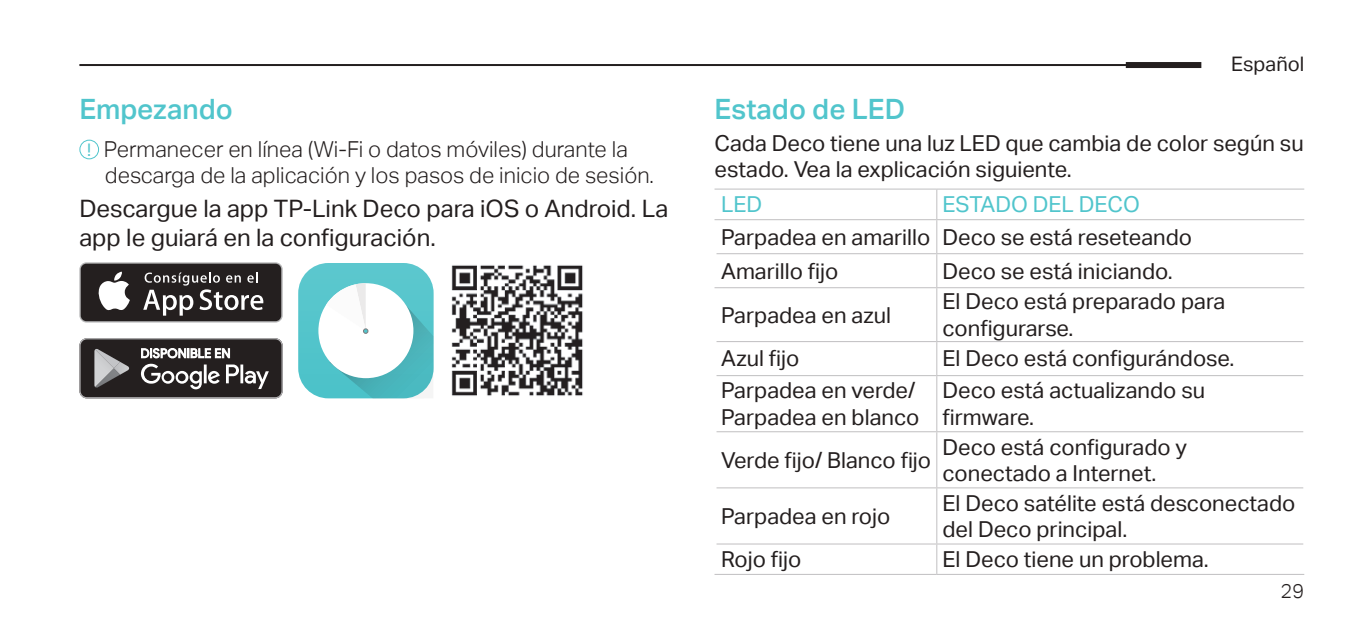
<style>
.page{position:relative;width:1361px;height:635px;background:#fff}
.page>*{position:absolute;margin:0;border:0;box-sizing:border-box;transform-origin:0 0}
.t1{font:28px "TP Link Aktiv Medium";color:#51c5cc}
.t2{font:24px/28.8px "TP Link Aktiv Regular";color:#241f1f}
.t3{font:22px/26.4px "TP Link Aktiv Regular";color:#241f1f}
.t4{font:22px/26.4px "TP Link Aktiv Light";color:#241f1f}
.t5{font:22px "TP Link Aktiv Regular";color:#51c5cc}
.t6{font:20px "TP Link Aktiv Regular";color:#241f1f}
.t7{font:20px "TP Link Aktiv Light";color:#241f1f}
.s1{font-family:"TP Link Aktiv Regular";font-size:17.2px;color:#51c5cc}
</style>
<div class="page">
<div style="left:79px;top:140px;width:20px;height:19px;border:1px solid #51c5cc;border-radius:50%"></div>
<svg style="left:79px;top:262px;width:204px;height:61px"></svg>
<div style="left:81px;top:264px;width:200px;height:57px;background:#241f1f;border-radius:6px"></div>
<svg style="left:98px;top:272px;width:32px;height:38px"></svg>
<svg style="left:143px;top:272px;width:120px;height:44px"></svg>
<svg style="left:79px;top:338px;width:204px;height:60px"></svg>
<svg style="left:298px;top:263px;width:136px;height:135px"></svg>
<img style="left:451px;top:265px;width:132px;height:131px">
<hr style="left:937px;top:188px;width:367px;height:2px;background:#c0bfc1">
<hr style="left:937px;top:219px;width:367px;height:1px;background:#c0bfc1">
<hr style="left:937px;top:253px;width:366px;height:1px;background:#c0bfc1">
<hr style="left:937px;top:341px;width:366px;height:1px;background:#c0bfc1">
<hr style="left:937px;top:375px;width:366px;height:1px;background:#c0bfc1">
<hr style="left:937px;top:431px;width:366px;height:1px;background:#c0bfc1">
<hr style="left:937px;top:487px;width:366px;height:2px;background:#c0bfc1">
<hr style="left:937px;top:543px;width:366px;height:2px;background:#c0bfc1">
<hr style="left:937px;top:574px;width:367px;height:1px;background:#c0bfc1">
<hr style="left:714px;top:188px;width:223px;height:2px;background:#c0bfc1">
<svg style="left:936px;top:190px;width:1px;height:29px"></svg>
<hr style="left:714px;top:219px;width:223px;height:1px;background:#c0bfc1">
<hr style="left:936px;top:220px;width:1px;height:33px;background:#c0bfc1">
<hr style="left:716px;top:253px;width:221px;height:1px;background:#c0bfc1">
<hr style="left:936px;top:254px;width:1px;height:33px;background:#c0bfc1">
<hr style="left:936px;top:288px;width:1px;height:53px;background:#c0bfc1">
<hr style="left:716px;top:341px;width:221px;height:1px;background:#c0bfc1">
<hr style="left:936px;top:342px;width:1px;height:33px;background:#c0bfc1">
<hr style="left:716px;top:375px;width:221px;height:1px;background:#c0bfc1">
<hr style="left:936px;top:376px;width:1px;height:55px;background:#c0bfc1">
<hr style="left:716px;top:431px;width:221px;height:1px;background:#c0bfc1">
<hr style="left:936px;top:432px;width:1px;height:55px;background:#c0bfc1">
<hr style="left:716px;top:487px;width:221px;height:2px;background:#c0bfc1">
<hr style="left:936px;top:488px;width:1px;height:55px;background:#c0bfc1">
<hr style="left:716px;top:543px;width:221px;height:2px;background:#c0bfc1">
<hr style="left:936px;top:544px;width:1px;height:30px;background:#c0bfc1">
<hr style="left:714px;top:574px;width:223px;height:1px;background:#c0bfc1">
<hr style="left:714px;top:287px;width:223px;height:1px;background:#c0bfc1">
<hr style="left:937px;top:287px;width:367px;height:1px;background:#c0bfc1">
<hr style="left:79px;top:64px;width:1116px;height:2px;background:#241f1f">
<div style="left:1126px;top:62px;width:75px;height:6px;background:#241f1f"></div>
<p class="t1" style="left:79px;top:93px;width:155px">Empezando</p>
<p class="t4" style="left:105px;top:136px;width:550px;text-indent:-18px"><span class="s1">!</span> Permanecer en línea (Wi-Fi o datos móviles) durante la descarga de la aplicación y los pasos de inicio de sesión.</p>
<p class="t2" style="left:79px;top:195px;width:590px">Descargue la app TP-Link Deco para iOS o Android. La app le guiará en la configuración.</p>
<p class="t6" style="left:1231px;top:52px;width:75px">Español</p>
<p class="t1" style="left:714px;top:93px;width:192px">Estado de LED</p>
<p class="t3" style="left:714px;top:130px;width:591px">Cada Deco tiene una luz LED que cambia de color según su estado. Vea la explicación siguiente.</p>
<p class="t5" style="left:721px;top:192px;width:43px">LED</p>
<p class="t5" style="left:942px;top:192px;width:199px">ESTADO DEL DECO</p>
<p class="t3" style="left:721px;top:220px;width:472px;line-height:34px">Parpadea en amarillo Deco se está reseteando<br>Amarillo fijo</p>
<p class="t3" style="left:942px;top:258px;width:232px">Deco se está iniciando.</p>
<p class="t3" style="left:721px;top:302px;width:171px">Parpadea en azul</p>
<p class="t3" style="left:942px;top:289px;width:284px">El Deco está preparado para configurarse.</p>
<p class="t3" style="left:721px;top:346px;width:80px">Azul fijo</p>
<p class="t3" style="left:942px;top:346px;width:293px">El Deco está configurándose.</p>
<p class="t3" style="left:721px;top:378px;width:200px">Parpadea en verde/<br>Parpadea en blanco</p>
<p class="t3" style="left:942px;top:378px;width:264px">Deco está actualizando su firmware.</p>
<p class="t3" style="left:721px;top:447px;width:211px">Verde fijo/ Blanco fijo</p>
<p class="t3" style="left:942px;top:434px;width:246px">Deco está configurado y conectado a Internet.</p>
<p class="t3" style="left:721px;top:503px;width:171px">Parpadea en rojo</p>
<p class="t3" style="left:942px;top:490px;width:354px">El Deco satélite está desconectado del Deco principal.</p>
<p class="t3" style="left:721px;top:546px;width:82px">Rojo fijo</p>
<p class="t3" style="left:942px;top:546px;width:268px">El Deco tiene un problema.</p>
<p class="t7" style="left:1280px;top:580px;width:25px">29</p>
</div>
